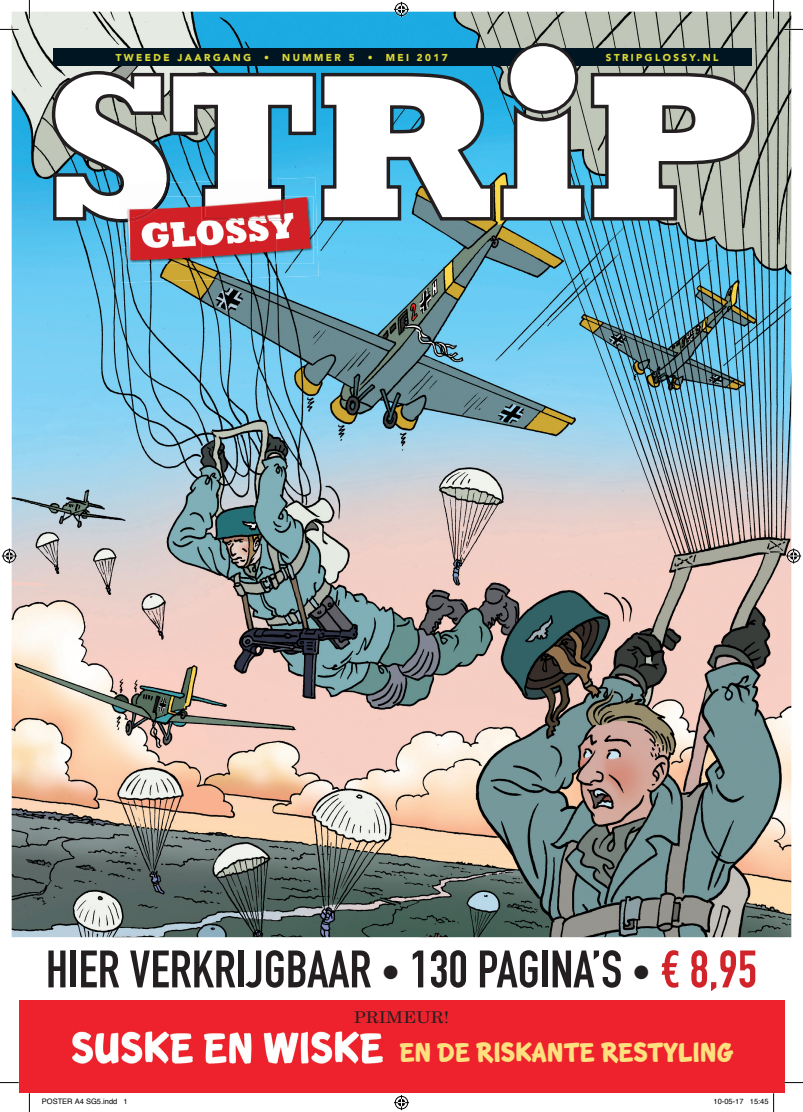
<style>
.page{position:relative;width:803px;height:1112px;background:#fff}
.page>*{position:absolute;margin:0;border:0;box-sizing:border-box;transform-origin:0 0}
.t1{font:51.75px "DIN Engschrift Std";color:#231f20}
.t2{font:28.12px "KTF Roadbrush";color:#ffe07f}
.t3{font:16.25px "Century";color:#231f20;scale:1.11 1}
.t4{font:900 9.88px "Avenir";letter-spacing:.25em;color:#d8e038}
.t5{font:7.5px "Helvetica";color:#000}
.s1{font-size:38.38px}
.s2{color:#d1232a}
</style>
<div class="page">
<img style="left:12px;top:12px;width:779px;height:924px">
<div style="left:53px;top:48px;width:698px;height:18px;background:#001522"></div>
<svg style="left:52px;top:71px;width:703px;height:151px"></svg>
<img style="left:121px;top:247px;width:198px;height:35px">
<img style="left:119px;top:222px;width:7px;height:26px">
<img style="left:278px;top:177px;width:40px;height:71px">
<img style="left:119px;top:179px;width:164px;height:42px">
<img style="left:126px;top:196px;width:188px;height:68px">
<img style="left:126px;top:196px;width:159px;height:26px">
<img style="left:126px;top:196px;width:157px;height:24px">
<svg style="left:115px;top:53px;width:55px;height:15px"></svg>
<svg style="left:177px;top:53px;width:74px;height:9px"></svg>
<svg style="left:264px;top:55px;width:5px;height:5px"></svg>
<svg style="left:282px;top:53px;width:73px;height:9px"></svg>
<svg style="left:368px;top:55px;width:4px;height:5px"></svg>
<svg style="left:386px;top:53px;width:23px;height:8px"></svg>
<svg style="left:417px;top:53px;width:31px;height:9px"></svg>
<div style="left:509px;top:45px;width:68px;height:67px;background:#fff;border-radius:50%"></div>
<div style="left:507px;top:43px;width:71px;height:71px;border:3px solid #231f20;border-radius:50%"></div>
<svg style="left:606px;top:53px;width:113px;height:9px"></svg>
<div style="left:19px;top:1000px;width:765px;height:92px;background:#ee222d"></div>
<img style="left:73px;top:1031px;width:310px;height:32px">
<svg style="left:0;top:29px;width:19px;height:1px"></svg>
<svg style="left:784px;top:29px;width:19px;height:1px"></svg>
<svg style="left:0;top:1082px;width:19px;height:1px"></svg>
<svg style="left:784px;top:1081px;width:19px;height:2px"></svg>
<svg style="left:29px;top:0;width:1px;height:19px"></svg>
<svg style="left:29px;top:1092px;width:1px;height:19px"></svg>
<svg style="left:773px;top:0;width:1px;height:19px"></svg>
<svg style="left:394px;top:2px;width:15px;height:15px"></svg>
<svg style="left:394px;top:1095px;width:15px;height:14px"></svg>
<svg style="left:2px;top:548px;width:15px;height:15px"></svg>
<svg style="left:786px;top:548px;width:15px;height:15px"></svg>
<svg style="left:750px;top:1092px;width:24px;height:19px"></svg>
<p class="t4" style="left:116px;top:51px;width:137px">TWEEDE JAARGANG</p>
<p class="t4" style="left:264px;top:51px;width:92px">• NUMMER 5</p>
<p class="t4" style="left:368px;top:51px;width:81px">• MEI 2017</p>
<p class="t4" style="left:606px;top:51px;width:114px">STRIPGLOSSY.NL</p>
<h1 class="t1" style="left:46px;top:938px;width:713px">HIER VERKRIJGBAAR <span class="s1">•</span> 130 PAGINA’S <span class="s1">•</span> <span class="s2">€ 8,95</span></h1>
<h3 class="t3" style="left:354px;top:1003px;width:87px">PRIMEUR!</h3>
<h2 class="t2" style="left:399px;top:1035px;width:335px">EN DE RISKANTE RESTYLING</h2>
<p class="t5" style="left:42px;top:1095px;width:87px">POSTER A4 SG5.indd 1</p>
<p class="t5" style="left:713px;top:1095px;width:57px">10-05-17 15:45</p>
</div>
